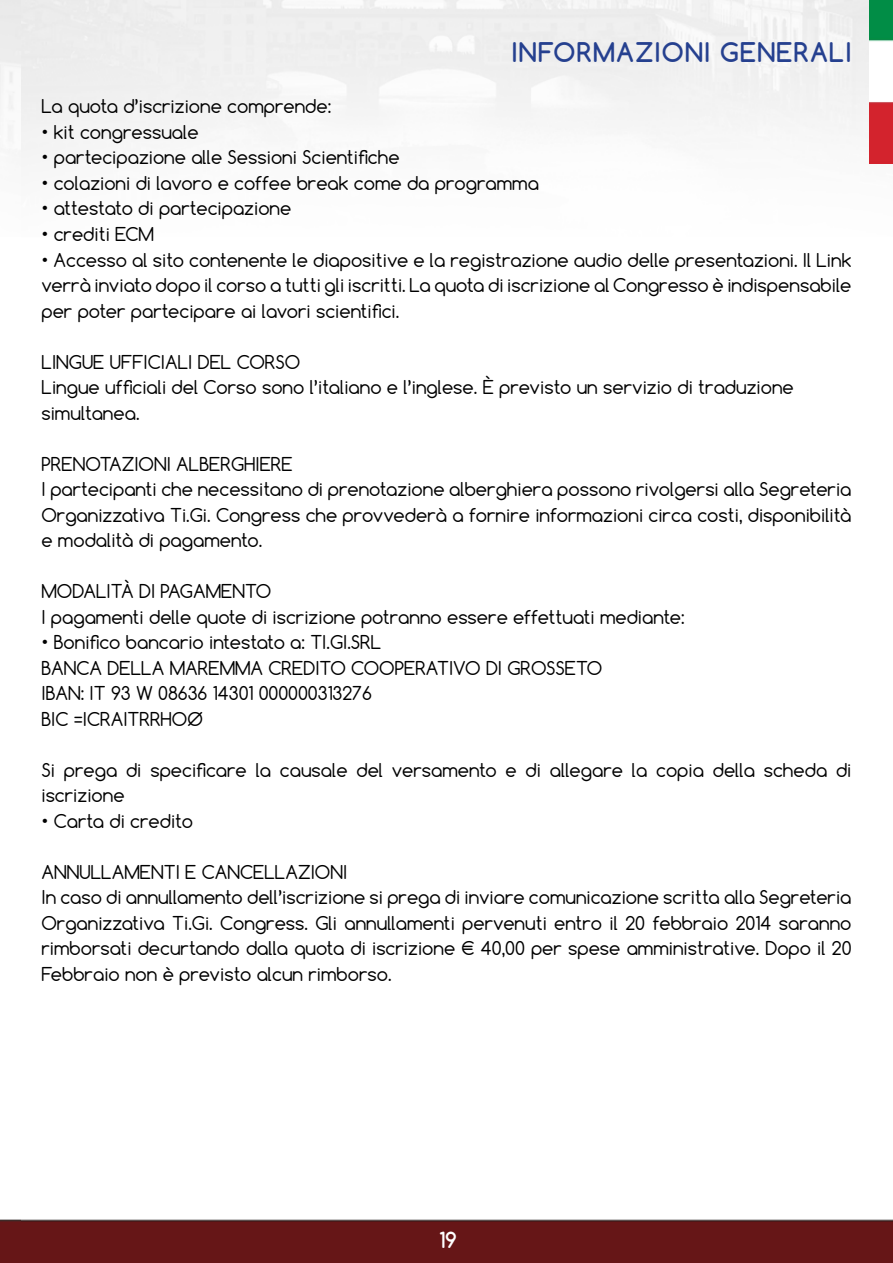
<style>
.page{position:relative;width:893px;height:1263px;background:#fff}
.page>*{position:absolute;margin:0;border:0;box-sizing:border-box;transform-origin:0 0}
.t1{font:700 25.5px "Comfortaa";letter-spacing:.05em;color:#25408f}
.t2{font:700 21px "Comfortaa";color:#fff}
.t3{font:18px/25.5px "Comfortaa";color:#000}
</style>
<div class="page">
<img style="left:0;top:0;width:893px;height:1263px">
<img style="left:870px;top:0;width:23px;height:163px">
<h1 class="t1" style="left:512px;top:37px;width:341px">INFORMAZIONI GENERALI</h1>
<p class="t3" style="left:41px;top:94px;width:291px">La quota d’iscrizione comprende:</p>
<p class="t3" style="left:41px;top:119px;width:159px">• kit congressuale</p>
<p class="t3" style="left:41px;top:145px;width:360px">• partecipazione alle Sessioni Scientifiche</p>
<p class="t3" style="left:41px;top:170px;width:499px">• colazioni di lavoro e coffee break come da programma</p>
<p class="t3" style="left:41px;top:196px;width:251px">• attestato di partecipazione</p>
<p class="t3" style="left:41px;top:221px;width:114px">• crediti ECM</p>
<p class="t3" style="left:41px;top:247px;width:811px;text-align:justify">• Accesso al sito contenente le diapositive e la registrazione audio delle presentazioni. Il Link verrà inviato dopo il corso a tutti gli iscritti. La quota di iscrizione al Congresso è indispensabile per poter partecipare ai lavori scientifici.</p>
<p class="t3" style="left:41px;top:349px;width:754px">LINGUE UFFICIALI DEL CORSO<br>Lingue ufficiali del Corso sono l’italiano e l’inglese. È previsto un servizio di traduzione simultanea.</p>
<p class="t3" style="left:41px;top:451px;width:812px">PRENOTAZIONI ALBERGHIERE<br>I partecipanti che necessitano di prenotazione alberghiera possono rivolgersi alla Segreteria Organizzativa Ti.Gi. Congress che provvederà a fornire informazioni circa costi, disponibilità e modalità di pagamento.</p>
<p class="t3" style="left:41px;top:578px;width:645px">MODALITÀ DI PAGAMENTO<br>I pagamenti delle quote di iscrizione potranno essere effettuati mediante:</p>
<p class="t3" style="left:41px;top:629px;width:562px">• Bonifico bancario intestato a: TI.GI.SRL<br>BANCA DELLA MAREMMA CREDITO COOPERATIVO DI GROSSETO IBAN: IT 93 W 08636 14301 000000313276<br>BIC =ICRAITRRHOØ</p>
<p class="t3" style="left:41px;top:757px;width:811px">Si prega di specificare la causale del versamento e di allegare la copia della scheda di iscrizione</p>
<p class="t3" style="left:41px;top:808px;width:153px">• Carta di credito</p>
<p class="t3" style="left:41px;top:859px;width:812px">ANNULLAMENTI E CANCELLAZIONI<br>In caso di annullamento dell’iscrizione si prega di inviare comunicazione scritta alla Segreteria Organizzativa Ti.Gi. Congress. Gli annullamenti pervenuti entro il 20 febbraio 2014 saranno rimborsati decurtando dalla quota di iscrizione € 40,00 per spese amministrative. Dopo il 20<br>Febbraio non è previsto alcun rimborso.</p>
<p class="t2" style="left:440px;top:1226px;width:19px">19</p>
</div>
